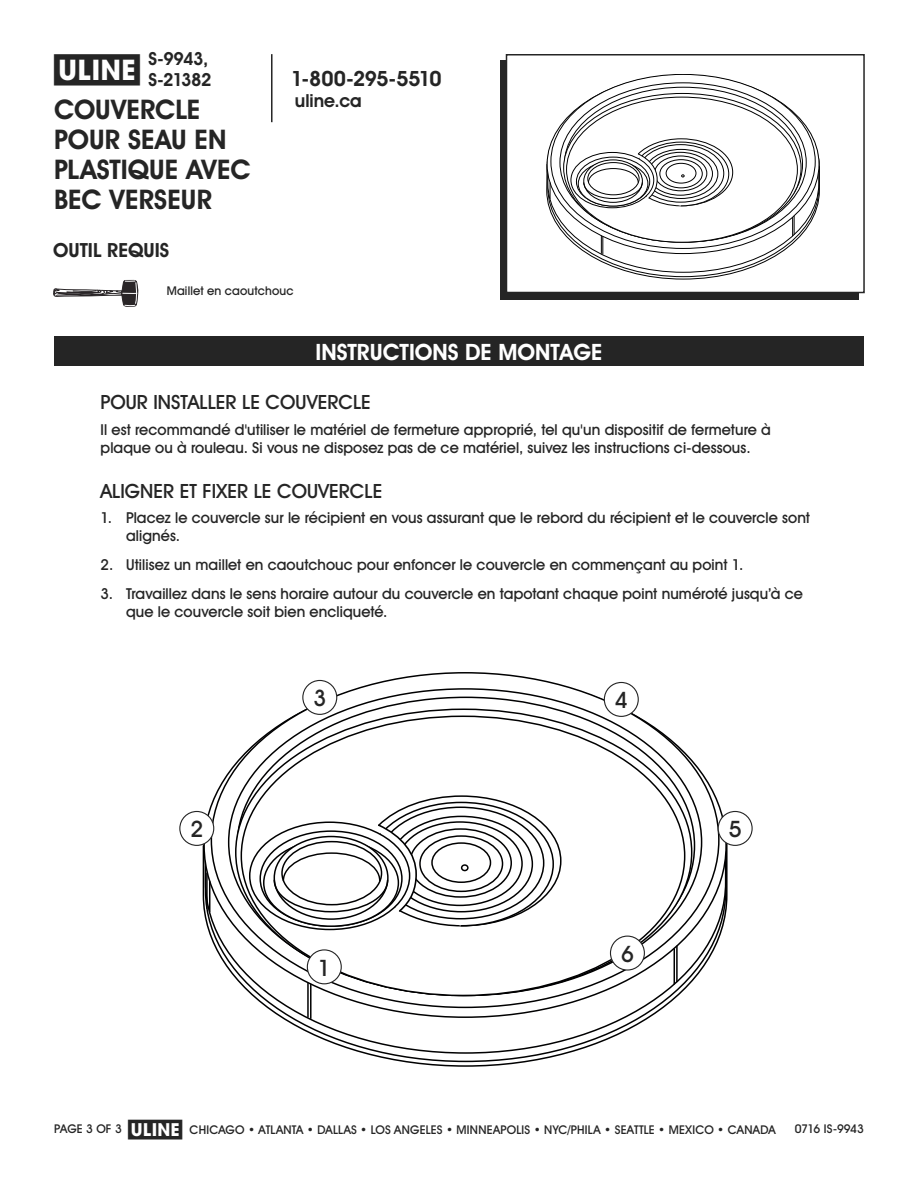
<style>
.page{position:relative;width:918px;height:1188px;background:#fff}
.page>*{position:absolute;margin:0;border:0;box-sizing:border-box;transform-origin:0 0}
.t1{font:700 28.5px "Uline Two Knine";color:#252525}
.t2{font:700 27px/30px "Uline Two Knine";letter-spacing:.005em;color:#252525}
.t3{font:700 22.5px "Uline Two Knine";color:#fff}
.t4{font:22.5px "Uline Two Knine";color:#252525}
.t5{font:700 21px "Uline Two Knine";letter-spacing:-.02em;color:#252525}
.t6{font:19.5px "Uline Two Knine";color:#252525}
.t7{font:700 19.5px "Uline Two Knine";color:#252525}
.t8{font:700 18px/21px "Uline Two Knine";letter-spacing:-.015em;color:#252525}
.t9{font:15px/18px "Uline Two Knine";letter-spacing:.005em;color:#252525}
.t10{font:12px "Uline Two Knine";letter-spacing:.015em;color:#252525}
.t11{font:12px "Uline Two Knine";letter-spacing:-.03em;color:#252525}
.s1{font-size:18px}
</style>
<div class="page">
<hr style="left:271px;top:54px;width:2px;height:68px;background:#252525">
<svg style="left:369px;top:1055px;width:192px;height:8px"></svg>
<svg style="left:204px;top:856px;width:523px;height:199px"></svg>
<svg style="left:204px;top:674px;width:522px;height:343px"></svg>
<svg style="left:211px;top:673px;width:508px;height:334px"></svg>
<svg style="left:229px;top:689px;width:473px;height:306px"></svg>
<svg style="left:237px;top:697px;width:458px;height:297px"></svg>
<svg style="left:236px;top:709px;width:456px;height:286px"></svg>
<div style="left:241px;top:716px;width:444px;height:279px;background:#fff;border-radius:50%"></div>
<hr style="left:674px;top:949px;width:1px;height:35px;background:#000001">
<hr style="left:676px;top:946px;width:2px;height:36px;background:#000001">
<svg style="left:250px;top:822px;width:160px;height:107px"></svg>
<div style="left:264px;top:840px;width:134px;height:86px;background:#fff;border-radius:50%"></div>
<svg style="left:273px;top:795px;width:289px;height:132px"></svg>
<hr style="left:307px;top:983px;width:2px;height:34px;background:#000001">
<hr style="left:310px;top:984px;width:2px;height:34px;background:#000001">
<hr style="left:206px;top:873px;width:2px;height:35px;background:#000001">
<hr style="left:209px;top:882px;width:1px;height:30px;background:#000001">
<div style="left:307px;top:950px;width:34px;height:34px;background:#fff;border-radius:50%"></div>
<div style="left:307px;top:949px;width:35px;height:35px;border:1px solid #252525;border-radius:50%"></div>
<div style="left:303px;top:680px;width:34px;height:34px;background:#fff;border-radius:50%"></div>
<div style="left:302px;top:680px;width:35px;height:35px;border:1px solid #252525;border-radius:50%"></div>
<div style="left:610px;top:936px;width:34px;height:34px;background:#fff;border-radius:50%"></div>
<div style="left:610px;top:936px;width:35px;height:35px;border:1px solid #252525;border-radius:50%"></div>
<div style="left:604px;top:682px;width:34px;height:34px;background:#fff;border-radius:50%"></div>
<div style="left:604px;top:682px;width:35px;height:35px;border:1px solid #252525;border-radius:50%"></div>
<div style="left:718px;top:811px;width:34px;height:34px;background:#fff;border-radius:50%"></div>
<div style="left:718px;top:811px;width:35px;height:35px;border:1px solid #252525;border-radius:50%"></div>
<div style="left:180px;top:811px;width:34px;height:34px;background:#fff;border-radius:50%"></div>
<div style="left:179px;top:811px;width:35px;height:35px;border:1px solid #252525;border-radius:50%"></div>
<div style="left:54px;top:336px;width:810px;height:30px;background:#252525"></div>
<svg style="left:53px;top:280px;width:85px;height:27px"></svg>
<div style="left:501px;top:60px;width:358px;height:239px;background:#252525"></div>
<div style="left:507px;top:55px;width:357px;height:237px;background:#fff"></div>
<div style="left:506px;top:54px;width:359px;height:239px;border:2px solid #252525"></div>
<svg style="left:551px;top:74px;width:264px;height:174px"></svg>
<svg style="left:560px;top:83px;width:246px;height:159px"></svg>
<svg style="left:564px;top:87px;width:239px;height:154px"></svg>
<svg style="left:564px;top:93px;width:237px;height:149px"></svg>
<div style="left:567px;top:97px;width:230px;height:145px;background:#fff;border-radius:50%"></div>
<svg style="left:546px;top:138px;width:274px;height:141px"></svg>
<h1 class="t1" style="left:54px;top:52px;width:87px">π</h1>
<p class="t8" style="left:148px;top:48px;width:65px">S-9943,<br>S-21382</p>
<h2 class="t2" style="left:54px;top:94px;width:198px">COUVERCLE<br>POUR SEAU EN<br>PLASTIQUE AVEC<br>BEC VERSEUR</h2>
<h3 class="t5" style="left:291px;top:66px;width:152px">1-800-295-5510</h3>
<p class="t8" style="left:295px;top:90px;width:68px">uline.ca</p>
<h3 class="t7" style="left:53px;top:238px;width:117px">OUTIL REQUIS</h3>
<p class="t10" style="left:167px;top:283px;width:129px">Maillet en caoutchouc</p>
<h3 class="t3" style="left:316px;top:338px;width:288px">INSTRUCTIONS DE MONTAGE</h3>
<h3 class="t6" style="left:101px;top:390px;width:272px">POUR INSTALLER LE COUVERCLE</h3>
<p class="t9" style="left:101px;top:420px;width:672px">Il est recommandé d'utiliser le matériel de fermeture approprié, tel qu'un dispositif de fermeture à plaque ou à rouleau. Si vous ne disposez pas de ce matériel, suivez les instructions ci-dessous.</p>
<h3 class="t6" style="left:101px;top:479px;width:283px">ALIGNER ET FIXER LE COUVERCLE</h3>
<p class="t9" style="left:126px;top:509px;width:686px;text-indent:-26px">1. Placez le couvercle sur le récipient en vous assurant que le rebord du récipient et le couvercle sont alignés.</p>
<p class="t9" style="left:101px;top:556px;width:644px">2. Utilisez un maillet en caoutchouc pour enfoncer le couvercle en commençant au point 1.</p>
<p class="t9" style="left:126px;top:585px;width:679px;text-indent:-26px">3. Travaillez dans le sens horaire autour du couvercle en tapotant chaque point numéroté jusqu’à ce que le couvercle soit bien encliqueté.</p>
<h3 class="t4" style="left:313px;top:685px;width:14px">3</h3>
<h3 class="t4" style="left:615px;top:687px;width:14px">4</h3>
<h3 class="t4" style="left:190px;top:816px;width:14px">2</h3>
<h3 class="t4" style="left:729px;top:816px;width:14px">5</h3>
<h3 class="t4" style="left:318px;top:954px;width:14px">1</h3>
<h3 class="t4" style="left:621px;top:940px;width:14px">6</h3>
<p class="t10" style="left:128px;top:1122px;width:649px"><span class="s1">π</span> CHICAGO • ATLANTA • DALLAS • LOS ANGELES • MINNEAPOLIS • NYC/PHILA • SEATTLE • MEXICO • CANADA</p>
<p class="t10" style="left:54px;top:1122px;width:69px">PAGE 3 OF 3</p>
<p class="t11" style="left:795px;top:1122px;width:71px">0716 IS-9943</p>
</div>
